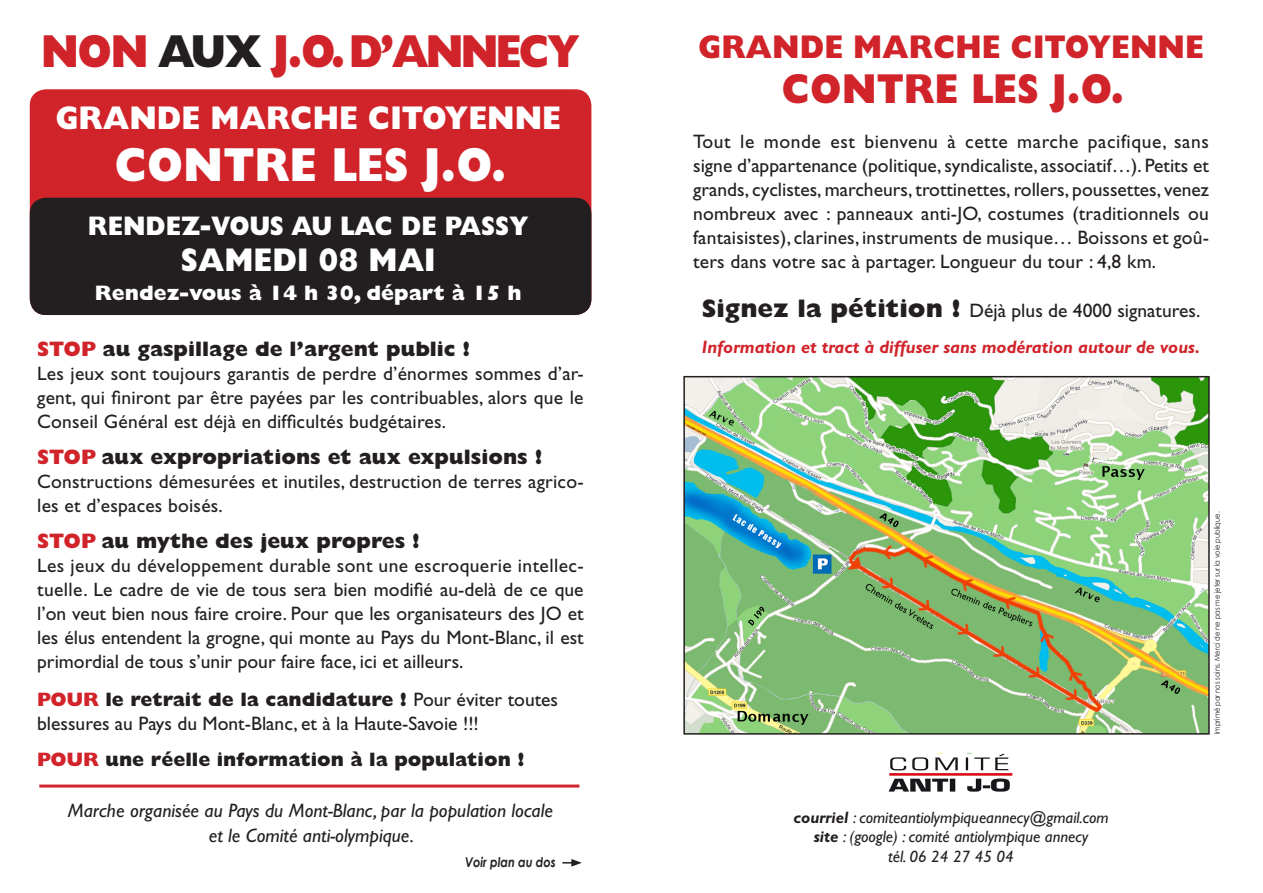
<style>
.page{position:relative;width:1263px;height:893px;background:#fff}
.page>*{position:absolute;margin:0;border:0;box-sizing:border-box;transform-origin:0 0}
.t1{font:800 48px "Gill Sans";color:#fff;scale:.9 1}
.t2{font:800 46.5px "Gill Sans";letter-spacing:-.06em;color:#d1232a;scale:.89 1}
.t3{font:800 42px "Gill Sans";color:#d1232a;scale:.9 1}
.t4{font:800 33px "Gill Sans";color:#fff;scale:.9 1}
.t5{font:800 33px "Gill Sans";color:#d1232a;scale:.9 1}
.t6{font:800 27px "Gill Sans";color:#fff;scale:.9 1}
.t7{font:800 21px "Gill Sans";color:#231f20}
.t8{font:800 21px "Gill Sans";color:#fff}
.t9{font:19.5px/24px "Gill Sans";letter-spacing:.01em;color:#231f20;text-align:justify}
.t10{font:italic 19.5px "Gill Sans";color:#231f20}
.t11{font:800 19.5px "Gill Sans";color:#231f20}
.t12{font:italic 700 18px "Gill Sans";color:#d1232a}
.t13{font:italic 16.5px "Gill Sans";color:#231f20}
.t14{font:italic 700 13.5px "Century Gothic";color:#231f20;scale:.85 1}
.t15{font:7.5px "Century Gothic";color:#231f20;scale:.9 1}
.s1{color:#231f20}
.s2{color:#d1232a}
.s3{font-weight:800;color:#d1232a}
.s4{font-weight:800}
.s5{font-weight:800;font-size:25.5px}
.s6{font-weight:700}
</style>
<div class="page">
<div style="left:30px;top:89px;width:561px;height:226px;background:#d1232a;border-radius:16px"></div>
<div style="left:30px;top:198px;width:561px;height:117px;background:#231f20;border-radius:16px"></div>
<svg style="left:562px;top:859px;width:20px;height:8px"></svg>
<hr style="left:39px;top:784px;width:540px;height:3px;background:#d1232a">
<img style="left:686px;top:379px;width:521px;height:353px">
<div style="left:683px;top:376px;width:527px;height:359px;border:2px solid #231f20"></div>
<img style="left:888px;top:752px;width:125px;height:40px">
<p class="t2" style="left:41px;top:24px;width:434px">NON <span class="s1">aux</span> J.O. d’Ann</p>
<p class="t2" style="left:496px;top:24px;width:96px">ecy</p>
<p class="t4" style="left:55px;top:98px;width:563px">Gran de marche citoyenn e</p>
<p class="t1" style="left:114px;top:137px;width:76px">cont</p>
<p class="t1" style="left:254px;top:137px;width:282px">re les J.O.</p>
<p class="t6" style="left:88px;top:211px;width:300px">RENDEZ-VOUS AU LAC</p>
<p class="t6" style="left:401px;top:211px;width:143px">DE PASSY</p>
<p class="t4" style="left:181px;top:241px;width:285px">samedi 08 mai</p>
<p class="t8" style="left:95px;top:281px;width:428px">Rendez-vous à 14 h 30, départ à 15 h</p>
<p class="t7" style="left:37px;top:337px;width:434px"><span class="s2">STOP</span> au gaspillage de l’argent public !</p>
<p class="t9" style="left:37px;top:362px;width:548px">Les jeux sont toujours garantis de perdre d’énormes sommes d’ar&shy;gent, qui finiront par être payées par les contribuables, alors que le Conseil Général est déjà en difficultés budgétaires.</p>
<p class="t7" style="left:37px;top:445px;width:507px"><span class="s2">STOP</span> aux expropriations et aux expulsions !</p>
<p class="t9" style="left:37px;top:470px;width:548px">Constructions démesurées et inutiles, destruction de terres agrico&shy;les et d’espaces boisés.</p>
<p class="t7" style="left:37px;top:529px;width:384px"><span class="s2">STOP</span> au mythe des jeux propres !</p>
<p class="t9" style="left:37px;top:554px;width:548px">Les jeux du développement durable sont une escroquerie intellec&shy;tuelle. Le cadre de vie de tous sera bien modifié au-delà de ce que l’on veut bien nous faire croire. Pour que les organisateurs des JO et les élus entendent la grogne, qui monte au Pays du Mont-Blanc, il est primordial de tous s’unir pour faire face, ici et ailleurs.</p>
<p class="t9" style="left:37px;top:687px;width:522px"><span class="s3">Pour</span> <span class="s4">le retrait de la candidature !</span> Pour éviter toutes blessures au Pays du Mont-Blanc, et à la Haute-Savoie !!!</p>
<p class="t11" style="left:37px;top:748px;width:489px"><span class="s2">Pour</span> une réelle information à la population !</p>
<p class="t10" style="left:68px;top:799px;width:486px">Marche organisée au Pays du Mont-Blanc, par la population locale</p>
<p class="t10" style="left:209px;top:824px;width:207px">et le Comité anti-olympique.</p>
<p class="t14" style="left:465px;top:853px;width:108px">Voir plan au dos</p>
<p class="t5" style="left:698px;top:27px;width:563px">Gran de marche citoyenn e</p>
<p class="t3" style="left:781px;top:64px;width:67px">cont</p>
<p class="t3" style="left:904px;top:64px;width:247px">re les J.O.</p>
<p class="t9" style="left:693px;top:129px;width:517px">Tout le monde est bienvenu à cette marche pacifique, sans signe d’appartenance (politique, syndicaliste, associatif…). Petits et grands, cyclistes, marcheurs, trottinettes, rollers, poussettes, venez nombreux avec : panneaux anti-JO, costumes (traditionnels ou fantaisistes), clarines, instruments de musique… Boissons et goû&shy;ters dans votre sac à partager. Longueur du tour : 4,8 km.</p>
<p class="t9" style="left:702px;top:299px;width:500px"><span class="s5">Signez la pétition !</span> Déjà plus de 4000 signatures.</p>
<p class="t12" style="left:702px;top:337px;width:500px">Information et tract à diffuser sans modération autour de vous.</p>
<p class="t13" style="left:793px;top:808px;width:317px"><span class="s6">courriel</span> : comiteantiolympiqueannecy@gmail.com</p>
<p class="t13" style="left:814px;top:827px;width:276px"><span class="s6">site</span> : (google) : comité antiolympique annecy</p>
<p class="t13" style="left:888px;top:847px;width:127px">tél. 06 24 27 45 04</p>
<p class="t15" style="left:1212px;top:734px;width:249px;rotate:-90deg">Imprimé par nos soins. Merci de ne pas me jeter sur la voie publique.</p>
</div>
